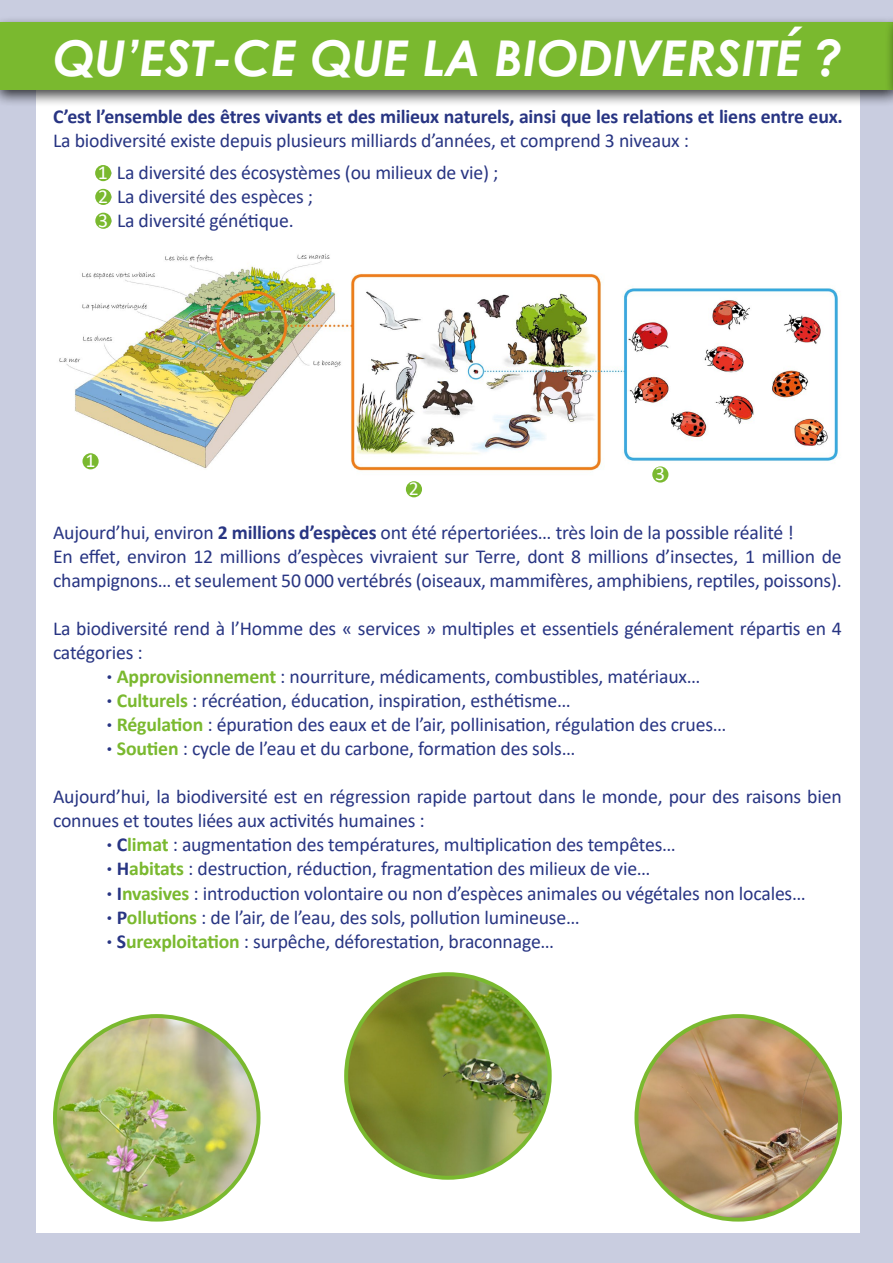
<style>
.page{position:relative;width:893px;height:1263px;background:#c9cde0}
.page>*{position:absolute;margin:0;border:0;box-sizing:border-box;transform-origin:0 0}
.t1{font:italic 700 49.35px "Century Gothic";color:#fff}
.t2{font:19.8px/24px "Calibri";letter-spacing:-.01em;color:#283583}
.t3{font:700 19.8px "Calibri";letter-spacing:-.01em;color:#283583}
.t4{font:19.8px "Calibri";color:#fff}
.s1{color:#fff}
.s2{font-family:"Aleo";font-weight:700}
.s3{font-weight:700}
.s4{font-weight:700;color:#7ab92f}
</style>
<div class="page">
<div style="left:36px;top:23px;width:824px;height:1210px;background:#fff"></div>
<div style="left:0;top:16px;width:893px;height:91px;background:#000;opacity:.75"></div>
<div style="left:1px;top:23px;width:892px;height:67px;background:#7ab92f"></div>
<img style="left:346px;top:974px;width:204px;height:204px;border-radius:102px">
<img style="left:55px;top:1016px;width:203px;height:203px;border-radius:102px">
<div style="left:53px;top:1014px;width:207px;height:207px;border:4px solid #7ab92f;border-radius:50%"></div>
<img style="left:636px;top:1016px;width:204px;height:203px;border-radius:102px">
<div style="left:634px;top:1014px;width:208px;height:207px;border:4px solid #7ab92f;border-radius:50%"></div>
<img style="left:59px;top:253px;width:781px;height:227px">
<div style="left:885px;top:14px;width:8px;height:91px;background:#000;opacity:.75"></div>
<hr style="left:892px;top:23px;width:1px;height:66px;background:#009982">
<div style="left:95px;top:165px;width:16px;height:16px;background:#7ab92f;border-radius:50%"></div>
<div style="left:95px;top:189px;width:16px;height:16px;background:#7ab92f;border-radius:50%"></div>
<div style="left:95px;top:213px;width:16px;height:16px;background:#7ab92f;border-radius:50%"></div>
<div style="left:82px;top:453px;width:17px;height:16px;background:#7ab92f;border-radius:50%"></div>
<div style="left:406px;top:481px;width:16px;height:16px;background:#7ab92f;border-radius:50%"></div>
<div style="left:652px;top:466px;width:16px;height:17px;background:#7ab92f;border-radius:50%"></div>
<h1 class="t1" style="left:53px;top:21px;width:791px">QU’EST-CE QUE LA BIODIVERSITÉ ?</h1>
<p class="t3" style="left:53px;top:103px;width:791px">C’est l’ensemble des êtres vivants et des milieux naturels, ainsi que les relations et liens entre eux.</p>
<p class="t2" style="left:98px;top:125px;width:593px;line-height:31.5px;text-indent:-45px">La biodiversité existe depuis plusieurs milliards d’années, et comprend 3 niveaux :<br><span class="s1">1</span><span class="s2">·</span> La diversité des écosystèmes (ou milieux de vie) ;</p>
<p class="t2" style="left:98px;top:184px;width:216px"><span class="s1">2</span><span class="s2">·</span> La diversité des espèces ;<br><span class="s1">3</span><span class="s2">·</span> La diversité génétique.</p>
<p class="t4" style="left:85px;top:447px;width:12px">1</p>
<p class="t4" style="left:409px;top:475px;width:12px">2</p>
<p class="t4" style="left:655px;top:460px;width:12px">3</p>
<p class="t2" style="left:53px;top:520px;width:790px">Aujourd’hui, environ <span class="s3">2 millions d’espèces</span> ont été répertoriées… très loin de la possible réalité !<br>En effet, environ 12 millions d’espèces vivraient sur Terre, dont 8 millions d’insectes, 1 million de champignons… et seulement 50 000 vertébrés (oiseaux, mammifères, amphibiens, reptiles, poissons).</p>
<p class="t2" style="left:53px;top:616px;width:790px">La biodiversité rend à l’Homme des « services » multiples et essentiels généralement répartis en 4</p>
<p class="t2" style="left:53px;top:640px;width:91px">catégories :</p>
<p class="t2" style="left:107px;top:664px;width:595px"><span class="s2">·</span> <span class="s4">Approvisionnement</span> : nourriture, médicaments, combustibles, matériaux…</p>
<p class="t2" style="left:107px;top:688px;width:465px"><span class="s2">·</span> <span class="s4">Culturels</span> : récréation, éducation, inspiration, esthétisme…</p>
<p class="t2" style="left:107px;top:712px;width:621px"><span class="s2">·</span> <span class="s4">Régulation</span> : épuration des eaux et de l’air, pollinisation, régulation des crues…</p>
<p class="t2" style="left:107px;top:736px;width:470px"><span class="s2">·</span> <span class="s4">Soutien</span> : cycle de l’eau et du carbone, formation des sols…</p>
<p class="t2" style="left:53px;top:784px;width:790px">Aujourd’hui, la biodiversité est en régression rapide partout dans le monde, pour des raisons bien</p>
<p class="t2" style="left:53px;top:808px;width:373px">connues et toutes liées aux activités humaines :</p>
<p class="t2" style="left:107px;top:832px;width:570px"><span class="s2">·</span> <span class="s3">C</span><span class="s4">limat</span> : augmentation des températures, multiplication des tempêtes…</p>
<p class="t2" style="left:107px;top:856px;width:545px"><span class="s2">·</span> <span class="s3">H</span><span class="s4">abitats</span> : destruction, réduction, fragmentation des milieux de vie…</p>
<p class="t2" style="left:107px;top:880px;width:700px"><span class="s2">·</span> <span class="s3">I</span><span class="s4">nvasives</span> : introduction volontaire ou non d’espèces animales ou végétales non locales…</p>
<p class="t2" style="left:107px;top:904px;width:474px"><span class="s2">·</span> <span class="s3">P</span><span class="s4">ollutions</span> : de l’air, de l’eau, des sols, pollution lumineuse…</p>
<p class="t2" style="left:107px;top:928px;width:449px"><span class="s2">·</span> <span class="s3">S</span><span class="s4">urexploitation</span> : surpêche, déforestation, braconnage…</p>
</div>
